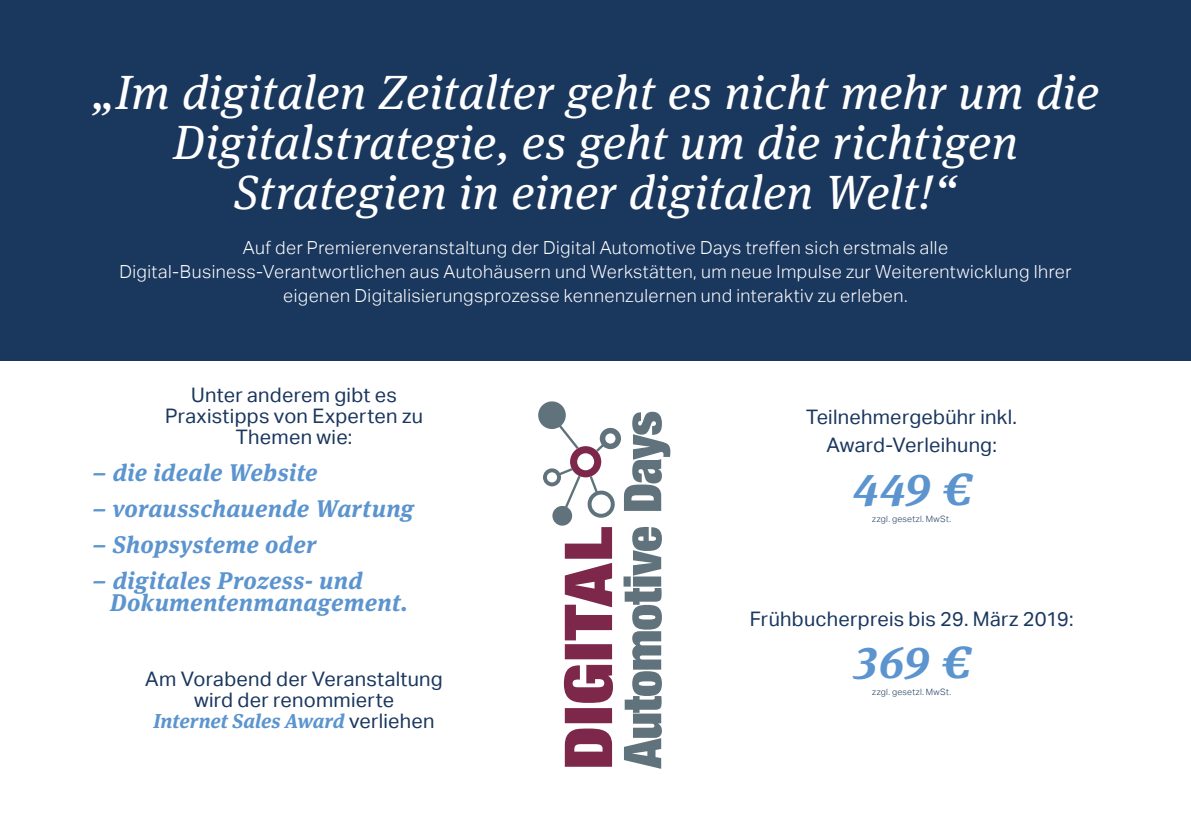
<style>
.page{position:relative;width:1191px;height:840px;background:#fff}
.page>*{position:absolute;margin:0;border:0;box-sizing:border-box;transform-origin:0 0}
.t1{font:italic 48px/50px "Meta Serif OT";letter-spacing:.01em;color:#fff;text-align:center}
.t2{font:italic 700 45px "Meta Serif OT";color:#5b94cf}
.t3{font:italic 700 24px/22px "Meta Serif OT";letter-spacing:.015em;color:#5b94cf}
.t4{font:20px/21px "Aktiv Grotesk";letter-spacing:.015em;color:#1a375e;text-align:center}
.t5{font:italic 700 20px "Meta Serif OT";letter-spacing:.005em;color:#5b94cf}
.t6{font:300 18px/24px "Aktiv Grotesk";letter-spacing:.025em;color:#fff;text-align:center}
.t7{font:300 8.8px "Aktiv Grotesk";letter-spacing:.035em;color:#1a375e}
.s1{font-family:"Aktiv Grotesk";font-weight:400;font-style:normal;color:#1a375e}
</style>
<div class="page">
<div style="left:0;top:0;width:1191px;height:360px;background:#1a375e"></div>
<svg style="left:538px;top:401px;width:132px;height:367px"></svg>
<h1 class="t1" style="left:92px;top:67px;width:1008px">„Im digitalen Zeitalter geht es nicht mehr um die<br>Digitalstrategie, es geht um die richtigen<br>Strategien in einer digitalen Welt!“</h1>
<p class="t6" style="left:119px;top:235px;width:953px">Auf der Premierenveranstaltung der Digital Automotive Days treffen sich erstmals alle<br>Digital-Business-Verantwortlichen aus Autohäusern und Werkstätten, um neue Impulse zur Weiterentwicklung Ihrer eigenen Digitalisierungsprozesse kennenzulernen und interaktiv zu erleben.</p>
<p class="t4" style="left:165px;top:384px;width:259px">Unter anderem gibt es<br>Praxistipps von Experten zu<br>Themen wie:</p>
<h3 class="t3" style="left:92px;top:461px;width:227px">– die ideale Website</h3>
<h3 class="t3" style="left:92px;top:497px;width:323px">– vorausschauende Wartung</h3>
<h3 class="t3" style="left:92px;top:533px;width:225px">– Shopsysteme oder</h3>
<h3 class="t3" style="left:110px;top:569px;width:299px;text-indent:-18px">– digitales Prozess- und<br>Dokumentenmanagement.</h3>
<p class="t4" style="left:145px;top:668px;width:299px">Am Vorabend der Veranstaltung wird der renommierte</p>
<p class="t5" style="left:153px;top:708px;width:283px">Internet Sales Award <span class="s1">verliehen</span></p>
<p class="t4" style="left:806px;top:403px;width:212px;line-height:28px">Teilnehmergebühr inkl.<br>Award-Verleihung:</p>
<h2 class="t2" style="left:852px;top:460px;width:119px">449 €</h2>
<p class="t7" style="left:872px;top:513px;width:80px">zzgl. gesetzl. MwSt.</p>
<p class="t4" style="left:749px;top:608px;width:325px">Frühbucherpreis bis 29. März 2019:</p>
<h2 class="t2" style="left:854px;top:634px;width:117px">369 €</h2>
<p class="t7" style="left:872px;top:686px;width:80px">zzgl. gesetzl. MwSt.</p>
</div>
